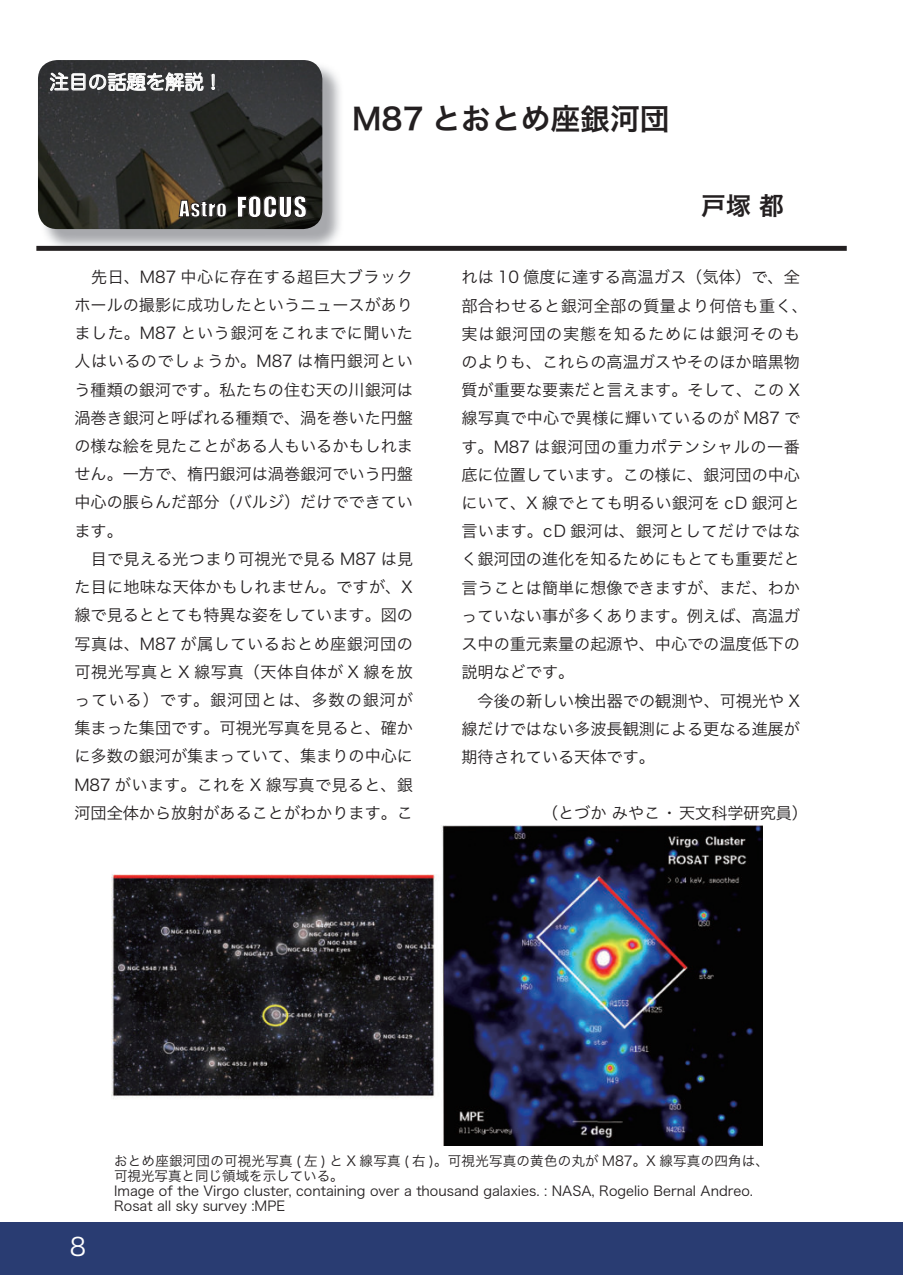
<style>
.page{position:relative;width:903px;height:1275px;background:#fff}
.page>*{position:absolute;margin:0;border:0;box-sizing:border-box;transform-origin:0 0}
.t1{font:29.75px "Hira Kaku Pro W6";color:#231f20}
.t2{font:24.85px "Hira Kaku Pro W6";color:#231f20}
.t3{font:24.85px "Hira Kaku Pro W3";color:#fff}
.t4{font:21px "Impact";letter-spacing:.03em;color:#fff}
.t5{font:19.25px "Hira Maru Pro W4 90 pv RKSJ H";color:#fff}
.t6{font:16.1px/28.2px "Hira Kaku Pro W3";color:#231f20}
.t7{font:13.65px/14.9px "Hira Kaku Pro W3";color:#231f20}
.s1{font-size:26.25px}
</style>
<div class="page">
<div style="left:0;top:1222px;width:903px;height:53px;background:#293c72"></div>
<img style="left:41px;top:67px;width:303px;height:179px">
<img style="left:38px;top:60px;width:284px;height:169px">
<svg style="left:50px;top:64px;width:154px;height:29px;background:#6f7071"></svg>
<svg style="left:212px;top:74px;width:3px;height:16px"></svg>
<svg style="left:236px;top:195px;width:71px;height:24px;background:#1b1b16"></svg>
<svg style="left:178px;top:196px;width:49px;height:22px"></svg>
<div style="left:36px;top:246px;width:811px;height:5px;background:#231f20"></div>
<img style="left:111px;top:825px;width:651px;height:320px">
<p class="t5" style="left:50px;top:65px;width:175px">注目の話題を解説！</p>
<h3 class="t4" style="left:179px;top:197px;width:129px">Astro <span class="s1">FOCUS</span></h3>
<h1 class="t1" style="left:352px;top:92px;width:319px">M87 とおとめ座銀河団</h1>
<h2 class="t2" style="left:701px;top:184px;width:84px">戸塚 都</h2>
<p class="t6" style="left:74px;top:261px;width:340px">　先日、M87 中心に存在する超巨大ブラックホールの撮影に成功したというニュースがありました。M87 という銀河をこれまでに聞いた人はいるのでしょうか。M87 は楕円銀河という種類の銀河です。私たちの住む天の川銀河は渦巻き銀河と呼ばれる種類で、渦を巻いた円盤の様な絵を見たことがある人もいるかもしれません。一方で、楕円銀河は渦巻銀河でいう円盤中心の脹らんだ部分（バルジ）だけでできています。<br>　目で見える光つまり可視光で見る M87 は見た目に地味な天体かもしれません。ですが、X線で見るととても特異な姿をしています。図の写真は、M87 が属しているおとめ座銀河団の可視光写真と X 線写真（天体自体が X 線を放っている）です。銀河団とは、多数の銀河が集まった集団です。可視光写真を見ると、確かに多数の銀河が集まっていて、集まりの中心に<br>M87 がいます。これを X 線写真で見ると、銀河団全体から放射があることがわかります。こ</p>
<p class="t6" style="left:461px;top:262px;width:348px">れは 10 億度に達する高温ガス（気体）で、全部合わせると銀河全部の質量より何倍も重く、実は銀河団の実態を知るためには銀河そのものよりも、これらの高温ガスやそのほか暗黒物質が重要な要素だと言えます。そして、この X線写真で中心で異様に輝いているのが M87 です。M87 は銀河団の重力ポテンシャルの一番底に位置しています。この様に、銀河団の中心にいて、X 線でとても明るい銀河を cD 銀河と言います。cD 銀河は、銀河としてだけではなく銀河団の進化を知るためにもとても重要だと言うことは簡単に想像できますが、まだ、わかっていない事が多くあります。例えば、高温ガス中の重元素量の起源や、中心での温度低下の説明などです。<br>　今後の新しい検出器での観測や、可視光や X線だけではない多波長観測による更なる進展が期待されている天体です。</p>
<p class="t6" style="left:542px;top:798px;width:267px">（とづか みやこ ・ 天文科学研究員）</p>
<h2 class="t3" style="left:70px;top:1224px;width:18px">8</h2>
<p class="t7" style="left:114px;top:1153px;width:656px">おとめ座銀河団の可視光写真 ( 左 ) と X 線写真 ( 右 )。可視光写真の黄色の丸が M87。X 線写真の四角は、可視光写真と同じ領域を示している。<br>Image of the Virgo cluster, containing over a thousand galaxies. : NASA, Rogelio Bernal Andreo.<br>Rosat all sky survey :MPE</p>
</div>
